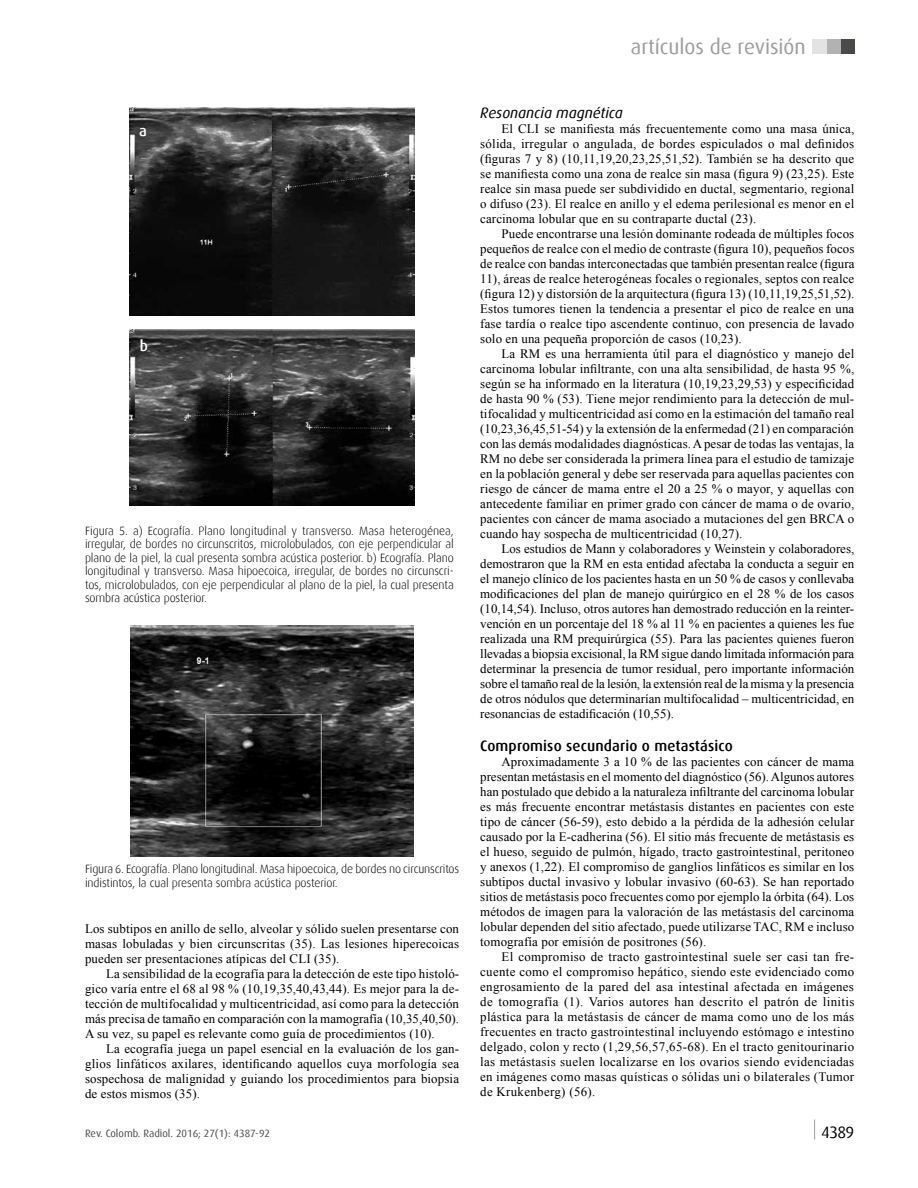
<style>
.page{position:relative;width:918px;height:1188px;background:#fff}
.page>*{position:absolute;margin:0;border:0;box-sizing:border-box;transform-origin:0 0}
.t1{font:21px "Dax";color:#9d9d9c}
.t2{font:16.5px "Dax";color:#000}
.t3{font:500 15px "Dax";letter-spacing:.01em;color:#000}
.t4{font:italic 15px "Dax";color:#000}
.t5{font:500 15px "Dax";color:#fff}
.t6{font:12.9px/15px "Times New Roman";letter-spacing:.01em;color:#000;text-align:justify}
.t7{font:300 12px/13.5px "Dax";letter-spacing:-.015em;color:#000;text-align:justify}
.t8{font:10.5px "Dax";color:#4a4a49}
</style>
<div class="page">
<svg style="left:814px;top:1120px;width:1px;height:19px"></svg>
<div style="left:840px;top:40px;width:14px;height:14px;background:#4a4a49"></div>
<div style="left:826px;top:40px;width:14px;height:14px;background:#b3b2b2"></div>
<div style="left:812px;top:40px;width:14px;height:14px;background:#e3e3e3"></div>
<img style="left:130px;top:107px;width:284px;height:208px">
<img style="left:130px;top:330px;width:284px;height:175px">
<img style="left:131px;top:626px;width:283px;height:231px">
<h1 class="t1" style="left:631px;top:35px;width:176px">artículos de revisión</h1>
<p class="t5" style="left:139px;top:122px;width:9px">a</p>
<p class="t5" style="left:140px;top:337px;width:10px">b</p>
<p class="t7" style="left:85px;top:524px;width:370px">Figura 5. a) Ecografía. Plano longitudinal y transverso. Masa heterogénea, irregular, de bordes no circunscritos, microlobulados, con eje perpendicular al plano de la piel, la cual presenta sombra acústica posterior. b) Ecografía. Plano longitudinal y transverso. Masa hipoecoica, irregular, de bordes no circunscri&shy;tos, microlobulados, con eje perpendicular al plano de la piel, la cual presenta sombra acústica posterior.</p>
<p class="t7" style="left:85px;top:863px;width:376px">Figura 6. Ecografía. Plano longitudinal. Masa hipoecoica, de bordes no circunscritos indistintos, la cual presenta sombra acústica posterior.</p>
<p class="t6" style="left:85px;top:921px;width:376px">Los subtipos en anillo de sello, alveolar y sólido suelen presentarse con masas lobuladas y bien circunscritas (35). Las lesiones hiperecoicas pueden ser presentaciones atípicas del CLI (35).</p>
<p class="t6" style="left:85px;top:966px;width:376px;text-indent:21px">La sensibilidad de la ecografía para la detección de este tipo histoló&shy;gico varía entre el 68 al 98 % (10,19,35,40,43,44). Es mejor para la de&shy;tección de multifocalidad y multicentricidad, así como para la detección más precisa de tamaño en comparación con la mamografía (10,35,40,50).<br>A su vez, su papel es relevante como guía de procedimientos (10).</p>
<p class="t6" style="left:85px;top:1041px;width:376px;text-indent:21px">La ecografía juega un papel esencial en la evaluación de los gan&shy;glios linfáticos axilares, identificando aquellos cuya morfología sea sospechosa de malignidad y guiando los procedimientos para biopsia de estos mismos (35).</p>
<p class="t8" style="left:85px;top:1127px;width:187px">Rev. Colomb. Radiol. 2016; 27(1): 4387-92</p>
<p class="t4" style="left:480px;top:105px;width:144px">Resonancia magnética</p>
<p class="t6" style="left:480px;top:121px;width:376px;text-indent:21px">El CLI se manifiesta más frecuentemente como una masa única, sólida, irregular o angulada, de bordes espiculados o mal definidos (figuras 7 y 8) (10,11,19,20,23,25,51,52). También se ha descrito que se manifiesta como una zona de realce sin masa (figura 9) (23,25). Este realce sin masa puede ser subdividido en ductal, segmentario, regional o difuso (23). El realce en anillo y el edema perilesional es menor en el carcinoma lobular que en su contraparte ductal (23).</p>
<p class="t6" style="left:480px;top:226px;width:376px;text-indent:21px">Puede encontrarse una lesión dominante rodeada de múltiples focos pequeños de realce con el medio de contraste (figura 10), pequeños focos de realce con bandas interconectadas que también presentan realce (figura 11), áreas de realce heterogéneas focales o regionales, septos con realce (figura 12) y distorsión de la arquitectura (figura 13) (10,11,19,25,51,52).<br>Estos tumores tienen la tendencia a presentar el pico de realce en una fase tardía o realce tipo ascendente continuo, con presencia de lavado solo en una pequeña proporción de casos (10,23).</p>
<p class="t6" style="left:480px;top:346px;width:376px;text-indent:21px">La RM es una herramienta útil para el diagnóstico y manejo del carcinoma lobular infiltrante, con una alta sensibilidad, de hasta 95 %, según se ha informado en la literatura (10,19,23,29,53) y especificidad de hasta 90 % (53). Tiene mejor rendimiento para la detección de mul&shy;tifocalidad y multicentricidad así como en la estimación del tamaño real (10,23,36,45,51-54) y la extensión de la enfermedad (21) en comparación con las demás modalidades diagnósticas. A pesar de todas las ventajas, la RM no debe ser considerada la primera línea para el estudio de tamizaje en la población general y debe ser reservada para aquellas pacientes con riesgo de cáncer de mama entre el 20 a 25 % o mayor, y aquellas con antecedente familiar en primer grado con cáncer de mama o de ovario, pacientes con cáncer de mama asociado a mutaciones del gen BRCA o cuando hay sospecha de multicentricidad (10,27).</p>
<p class="t6" style="left:480px;top:541px;width:376px;text-indent:21px">Los estudios de Mann y colaboradores y Weinstein y colaboradores, demostraron que la RM en esta entidad afectaba la conducta a seguir en el manejo clínico de los pacientes hasta en un 50 % de casos y conllevaba modificaciones del plan de manejo quirúrgico en el 28 % de los casos (10,14,54). Incluso, otros autores han demostrado reducción en la reinter&shy;vención en un porcentaje del 18 % al 11 % en pacientes a quienes les fue realizada una RM prequirúrgica (55). Para las pacientes quienes fueron llevadas a biopsia excisional, la RM sigue dando limitada información para determinar la presencia de tumor residual, pero importante información sobre el tamaño real de la lesión, la extensión real de la misma y la presencia de otros nódulos que determinarían multifocalidad – multicentricidad, en resonancias de estadificación (10,55).</p>
<p class="t3" style="left:480px;top:737px;width:254px">Compromiso secundario o metastásico</p>
<p class="t6" style="left:480px;top:754px;width:376px;text-indent:21px">Aproximadamente 3 a 10 % de las pacientes con cáncer de mama presentan metástasis en el momento del diagnóstico (56). Algunos autores han postulado que debido a la naturaleza infiltrante del carcinoma lobular es más frecuente encontrar metástasis distantes en pacientes con este tipo de cáncer (56-59), esto debido a la pérdida de la adhesión celular causado por la E-cadherina (56). El sitio más frecuente de metástasis es el hueso, seguido de pulmón, hígado, tracto gastrointestinal, peritoneo y anexos (1,22). El compromiso de ganglios linfáticos es similar en los subtipos ductal invasivo y lobular invasivo (60-63). Se han reportado sitios de metástasis poco frecuentes como por ejemplo la órbita (64). Los métodos de imagen para la valoración de las metástasis del carcinoma lobular dependen del sitio afectado, puede utilizarse TAC, RM e incluso tomografía por emisión de positrones (56).</p>
<p class="t6" style="left:480px;top:949px;width:376px;text-indent:21px">El compromiso de tracto gastrointestinal suele ser casi tan fre&shy;cuente como el compromiso hepático, siendo este evidenciado como engrosamiento de la pared del asa intestinal afectada en imágenes de tomografía (1). Varios autores han descrito el patrón de linitis plástica para la metástasis de cáncer de mama como uno de los más frecuentes en tracto gastrointestinal incluyendo estómago e intestino delgado, colon y recto (1,29,56,57,65-68). En el tracto genitourinario las metástasis suelen localizarse en los ovarios siendo evidenciadas en imágenes como masas quísticas o sólidas uni o bilaterales (Tumor de Krukenberg) (56).</p>
<p class="t2" style="left:821px;top:1123px;width:35px">4389</p>
</div>
